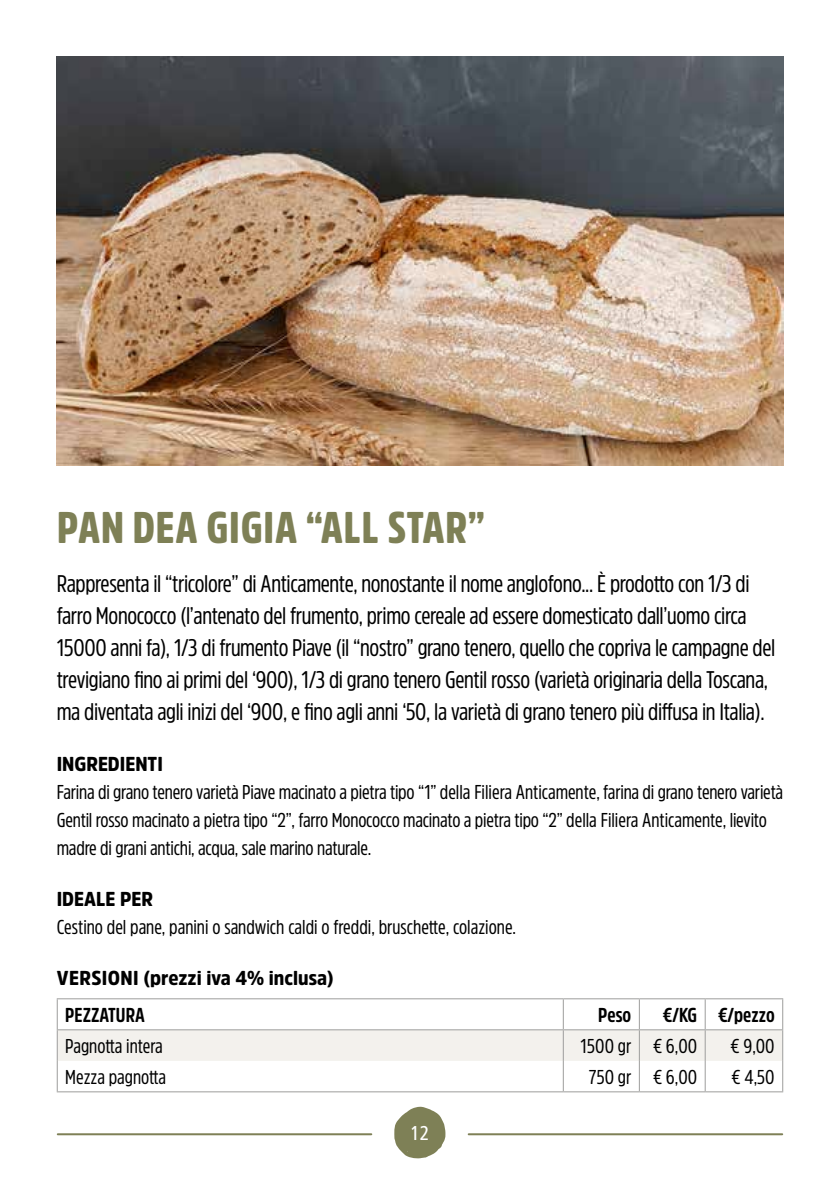
<style>
.page{position:relative;width:840px;height:1191px;background:#fff}
.page>*{position:absolute;margin:0;border:0;box-sizing:border-box;transform-origin:0 0}
.t1{font:900 44px "Amsi Pro Cond";letter-spacing:.02em;color:#7e8056}
.t2{font:24px/32px "Amsi Pro Cond";letter-spacing:-.015em;color:#000}
.t3{font:20px/28px "Amsi Pro Cond";letter-spacing:-.01em;color:#000}
.t4{font:900 20px "Amsi Pro Narw";color:#000}
.t5{font:700 20px "Amsi Pro Cond";color:#000}
.t6{font:condensed 20px "Frutiger LT Std";color:#fff}
</style>
<div class="page">
<hr style="left:58px;top:1133px;width:313px;height:2px;background:#7e8056">
<hr style="left:468px;top:1133px;width:313px;height:2px;background:#7e8056">
<svg style="left:394px;top:1106px;width:51px;height:52px"></svg>
<img style="left:57px;top:57px;width:725px;height:408px">
<svg style="left:58px;top:999px;width:723px;height:61px"></svg>
<hr style="left:57px;top:1029px;width:506px;height:1px;background:#9d9d9c">
<hr style="left:563px;top:1029px;width:76px;height:1px;background:#9d9d9c">
<hr style="left:639px;top:1029px;width:65px;height:1px;background:#9d9d9c">
<hr style="left:704px;top:1029px;width:78px;height:1px;background:#9d9d9c">
<hr style="left:57px;top:998px;width:506px;height:1px;background:#9d9d9c">
<hr style="left:57px;top:999px;width:1px;height:30px;background:#9d9d9c">
<hr style="left:563px;top:998px;width:76px;height:1px;background:#9d9d9c">
<hr style="left:639px;top:998px;width:65px;height:1px;background:#9d9d9c">
<hr style="left:704px;top:998px;width:78px;height:1px;background:#9d9d9c">
<hr style="left:781px;top:999px;width:1px;height:30px;background:#9d9d9c">
<hr style="left:57px;top:1030px;width:1px;height:30px;background:#9d9d9c">
<hr style="left:781px;top:1030px;width:1px;height:30px;background:#9d9d9c">
<hr style="left:57px;top:1060px;width:1px;height:31px;background:#9d9d9c">
<hr style="left:781px;top:1060px;width:1px;height:31px;background:#9d9d9c">
<hr style="left:57px;top:1091px;width:506px;height:1px;background:#9d9d9c">
<hr style="left:563px;top:1091px;width:76px;height:1px;background:#9d9d9c">
<hr style="left:639px;top:1091px;width:65px;height:1px;background:#9d9d9c">
<hr style="left:704px;top:1091px;width:78px;height:1px;background:#9d9d9c">
<hr style="left:562px;top:999px;width:1px;height:30px;background:#9d9d9c">
<hr style="left:638px;top:999px;width:1px;height:30px;background:#9d9d9c">
<hr style="left:704px;top:999px;width:1px;height:30px;background:#9d9d9c">
<hr style="left:562px;top:1030px;width:1px;height:30px;background:#9d9d9c">
<hr style="left:638px;top:1030px;width:1px;height:30px;background:#9d9d9c">
<hr style="left:704px;top:1030px;width:1px;height:30px;background:#9d9d9c">
<hr style="left:562px;top:1060px;width:1px;height:31px;background:#9d9d9c">
<hr style="left:638px;top:1060px;width:1px;height:31px;background:#9d9d9c">
<hr style="left:704px;top:1060px;width:1px;height:31px;background:#9d9d9c">
<h1 class="t1" style="left:57px;top:498px;width:429px">PAN DEA GIGIA “ALL STAR”</h1>
<p class="t2" style="left:57px;top:567px;width:719px">Rappresenta il “tricolore” di Anticamente, nonostante il nome anglofono... È prodotto con 1/3 di farro Monococco (l’antenato del frumento, primo cereale ad essere domesticato dall’uomo circa 15000 anni fa), 1/3 di frumento Piave (il “nostro” grano tenero, quello che copriva le campagne del trevigiano fino ai primi del ‘900), 1/3 di grano tenero Gentil rosso (varietà originaria della Toscana, ma diventata agli inizi del ‘900, e fino agli anni ‘50, la varietà di grano tenero più diffusa in Italia).</p>
<p class="t4" style="left:57px;top:750px;width:108px">INGREDIENTI</p>
<p class="t3" style="left:57px;top:777px;width:727px">Farina di grano tenero varietà Piave macinato a pietra tipo “1” della Filiera Anticamente, farina di grano tenero varietà<br>Gentil rosso macinato a pietra tipo “2”, farro Monococco macinato a pietra tipo “2” della Filiera Anticamente, lievito madre di grani antichi, acqua, sale marino naturale.</p>
<p class="t4" style="left:57px;top:885px;width:98px">IDEALE PER</p>
<p class="t3" style="left:57px;top:912px;width:460px">Cestino del pane, panini o sandwich caldi o freddi, bruschette, colazione.</p>
<p class="t4" style="left:57px;top:963px;width:278px">VERSIONI (prezzi iva 4% inclusa)</p>
<p class="t5" style="left:65px;top:1001px;width:81px">PEZZATURA</p>
<p class="t5" style="left:598px;top:1001px;width:35px">Peso</p>
<p class="t5" style="left:662px;top:1001px;width:113px">€/KG €/pezzo</p>
<p class="t3" style="left:65px;top:1031px;width:99px">Pagnotta intera</p>
<p class="t3" style="left:580px;top:1031px;width:118px">1500 gr € 6,00</p>
<p class="t3" style="left:730px;top:1031px;width:46px">€ 9,00</p>
<p class="t3" style="left:65px;top:1062px;width:102px">Mezza pagnotta</p>
<p class="t3" style="left:588px;top:1062px;width:110px">750 gr € 6,00</p>
<p class="t3" style="left:731px;top:1062px;width:45px">€ 4,50</p>
<p class="t6" style="left:410px;top:1121px;width:21px">12</p>
</div>
